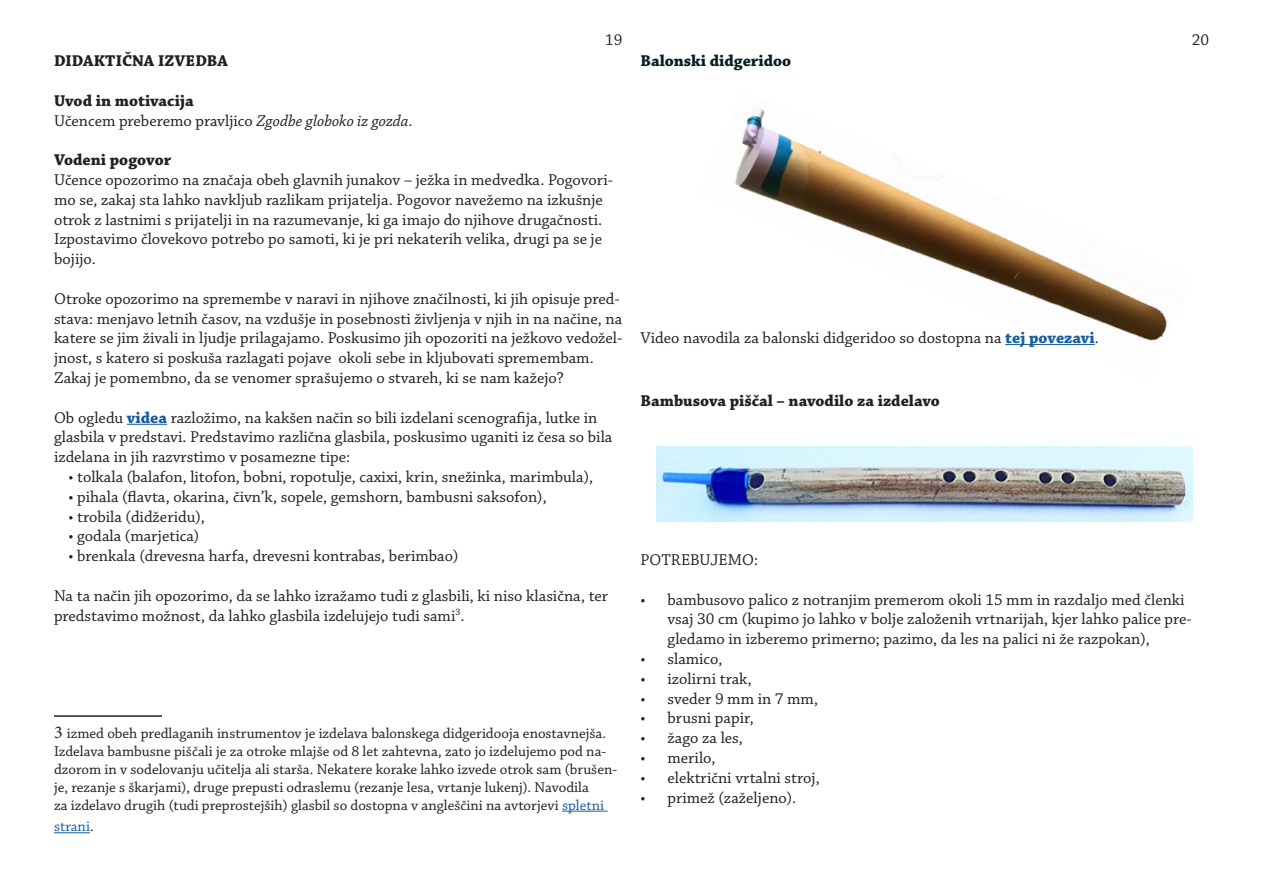
<style>
.page{position:relative;width:1263px;height:893px;background:#fff}
.page>*{position:absolute;margin:0;border:0;box-sizing:border-box;transform-origin:0 0}
.t1{font:16.5px/19.8px "Chaparral Pro";color:#231f20}
.t2{font:700 16.5px "Chaparral Pro";color:#231f20}
.t3{font:700 16.5px "Chaparral Pro";color:#041f22}
.t4{font:15px/18px "Chaparral Pro";color:#231f20}
.t5{font:15px "Chaparral Pro";color:#175d9e}
.s1{font-style:italic}
.s2{font-weight:700;color:#175d9e}
.s3{font-family:"Minion Pro";font-size:18px}
.s4{color:#175d9e}
.s5{color:#231f20}
</style>
<div class="page">
<img style="left:735px;top:106px;width:432px;height:238px">
<hr style="left:127px;top:424px;width:40px;height:1px;background:#175d9e">
<hr style="left:54px;top:715px;width:108px;height:2px;background:#231f20">
<hr style="left:562px;top:811px;width:46px;height:1px;background:#175d9e">
<hr style="left:54px;top:832px;width:36px;height:1px;background:#175d9e">
<hr style="left:1005px;top:344px;width:90px;height:1px;background:#175d9e">
<img style="left:657px;top:446px;width:536px;height:76px">
<p class="t1" style="left:605px;top:30px;width:19px">19</p>
<p class="t1" style="left:1192px;top:30px;width:19px">20</p>
<p class="t2" style="left:54px;top:51px;width:176px">DIDAKTIČNA IZVEDBA</p>
<p class="t2" style="left:54px;top:91px;width:141px">Uvod in motivacija</p>
<p class="t1" style="left:54px;top:111px;width:360px">Učencem preberemo pravljico <span class="s1">Zgodbe globoko iz gozda</span>.</p>
<p class="t2" style="left:54px;top:150px;width:119px">Vodeni pogovor</p>
<p class="t1" style="left:54px;top:171px;width:560px">Učence opozorimo na značaja obeh glavnih junakov – ježka in medvedka. Pogovori&shy;mo se, zakaj sta lahko navkljub razlikam prijatelja. Pogovor navežemo na izkušnje otrok z lastnimi s prijatelji in na razumevanje, ki ga imajo do njihove drugačnosti.<br>Izpostavimo človekovo potrebo po samoti, ki je pri nekaterih velika, drugi pa se je bojijo.</p>
<p class="t1" style="left:54px;top:289px;width:570px">Otroke opozorimo na spremembe v naravi in njihove značilnosti, ki jih opisuje pred&shy;stava: menjavo letnih časov, na vzdušje in posebnosti življenja v njih in na načine, na katere se jim živali in ljudje prilagajamo. Poskusimo jih opozoriti na ježkovo vedožel&shy;jnost, s katero si poskuša razlagati pojave okoli sebe in kljubovati spremembam.<br>Zakaj je pomembno, da se venomer sprašujemo o stvareh, ki se nam kažejo?</p>
<p class="t1" style="left:54px;top:408px;width:560px">Ob ogledu <span class="s2">videa</span> razložimo, na kakšen način so bili izdelani scenografija, lutke in glasbila v predstavi. Predstavimo različna glasbila, poskusimo uganiti iz česa so bila izdelana in jih razvrstimo v posamezne tipe:</p>
<p class="t1" style="left:69px;top:468px;width:526px">• tolkala (balafon, litofon, bobni, ropotulje, caxixi, krin, snežinka, marimbula),</p>
<p class="t1" style="left:69px;top:487px;width:480px">• pihala (flavta, okarina, čivn’k, sopele, gemshorn, bambusni saksofon),</p>
<p class="t1" style="left:69px;top:507px;width:138px">• trobila (didžeridu),</p>
<p class="t1" style="left:69px;top:527px;width:132px">• godala (marjetica)</p>
<p class="t1" style="left:69px;top:547px;width:391px">• brenkala (drevesna harfa, drevesni kontrabas, berimbao)</p>
<p class="t1" style="left:54px;top:586px;width:555px">Na ta način jih opozorimo, da se lahko izražamo tudi z glasbili, ki niso klasična, ter predstavimo možnost, da lahko glasbila izdelujejo tudi sami<sup>3</sup>.</p>
<p class="t4" style="left:54px;top:724px;width:565px"><span class="s3">3</span> izmed obeh predlaganih instrumentov je izdelava balonskega didgeridooja enostavnejša.<br>Izdelava bambusne piščali je za otroke mlajše od 8 let zahtevna, zato jo izdelujemo pod na&shy;dzorom in v sodelovanju učitelja ali starša. Nekatere korake lahko izvede otrok sam (brušen&shy;je, rezanje s škarjami), druge prepusti odraslemu (rezanje lesa, vrtanje lukenj). Navodila<br>za izdelavo drugih (tudi preprostejših) glasbil so dostopna v angleščini na avtorjevi <span class="s4">spletni</span></p>
<p class="t5" style="left:54px;top:818px;width:41px">strani<span class="s5">.</span></p>
<p class="t3" style="left:640px;top:51px;width:152px">Balonski didgeridoo</p>
<p class="t1" style="left:640px;top:328px;width:460px">Video navodila za balonski didgeridoo so dostopna na <span class="s2">tej povezavi</span>.</p>
<p class="t2" style="left:640px;top:391px;width:301px">Bambusova piščal – navodilo za izdelavo</p>
<p class="t1" style="left:640px;top:550px;width:119px">POTREBUJEMO:</p>
<p class="t1" style="left:667px;top:590px;width:526px;text-indent:-27px">• bambusovo palico z notranjim premerom okoli 15 mm in razdaljo med členki vsaj 30 cm (kupimo jo lahko v bolje založenih vrtnarijah, kjer lahko palice pre&shy;gledamo in izberemo primerno; pazimo, da les na palici ni že razpokan),</p>
<p class="t1" style="left:640px;top:649px;width:84px">• slamico,</p>
<p class="t1" style="left:640px;top:669px;width:113px">• izolirni trak,</p>
<p class="t1" style="left:640px;top:689px;width:179px">• sveder 9 mm in 7 mm,</p>
<p class="t1" style="left:640px;top:709px;width:115px">• brusni papir,</p>
<p class="t1" style="left:640px;top:729px;width:104px">• žago za les,</p>
<p class="t1" style="left:640px;top:748px;width:77px">• merilo,</p>
<p class="t1" style="left:640px;top:768px;width:181px">• električni vrtalni stroj,</p>
<p class="t1" style="left:640px;top:788px;width:157px">• primež (zaželjeno).</p>
</div>
